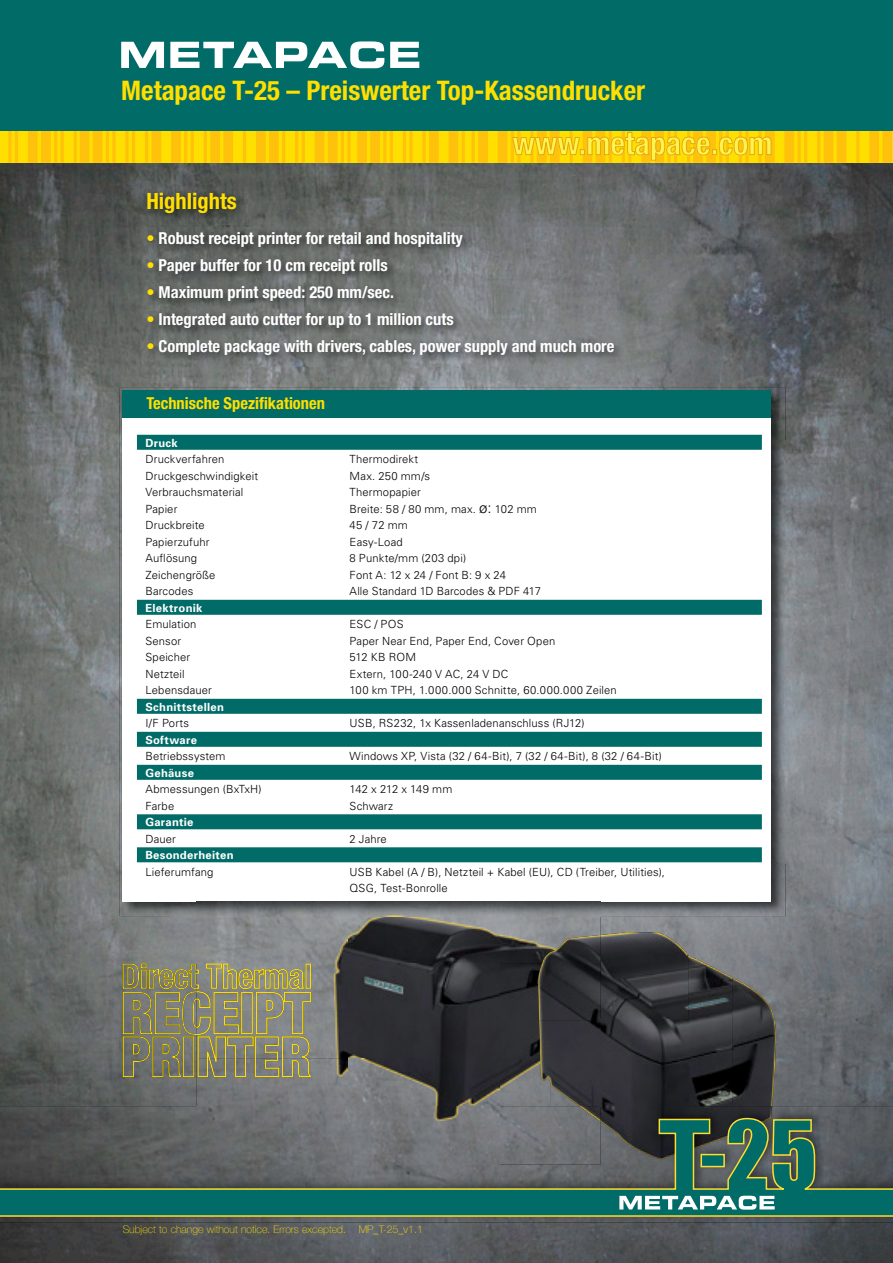
<style>
.page{position:relative;width:893px;height:1263px;background:#fff}
.page>*{position:absolute;margin:0;border:0;box-sizing:border-box;transform-origin:0 0}
.t1{font:700 condensed 31.95px "Helvetica Neue";color:#fff350}
.t2{font:700 condensed 27px "Helvetica Neue";color:#ffdf00}
.t3{font:700 condensed 22.5px "Helvetica Neue";color:#ffdf00}
.t4{font:700 condensed 16.5px "Helvetica Neue";color:#fff}
.t5{font:700 condensed 16.5px "Helvetica Neue";color:#ffdf00}
.t6{font:300 11.25px/16.5px "Univers LT Std";letter-spacing:.01em;color:#000}
.t7{font:700 11.25px "Univers";letter-spacing:.025em;color:#fff}
.t8{font:100 10.5px "Helvetica Neue LT Com";color:#ffdf00}
.s1{color:#ffdf00}
.s2{font-size:15px}
</style>
<div class="page">
<svg style="left:0;top:1222px;width:893px;height:41px;background:#4d5054"></svg>
<img style="left:0;top:163px;width:893px;height:1059px">
<svg style="left:869px;top:130px;width:23px;height:33px"></svg>
<hr style="left:15px;top:0;width:3px;height:163px;background:#ffc20c">
<hr style="left:8px;top:0;width:4px;height:163px;background:#ffc20c">
<div style="left:0;top:0;width:893px;height:130px;background:#006b67"></div>
<img style="left:120px;top:388px;width:50px;height:528px">
<img style="left:170px;top:901px;width:27px;height:15px">
<img style="left:170px;top:388px;width:615px;height:52px">
<img style="left:601px;top:864px;width:184px;height:52px">
<img style="left:771px;top:440px;width:14px;height:424px">
<div style="left:122px;top:390px;width:649px;height:511px;background:#fff"></div>
<div style="left:122px;top:390px;width:649px;height:28px;background:#006b67"></div>
<svg style="left:28px;top:41px;width:831px;height:122px"></svg>
<img style="left:143px;top:187px;width:105px;height:38px">
<div style="left:137px;top:435px;width:625px;height:15px;background:#006b67"></div>
<div style="left:137px;top:600px;width:625px;height:15px;background:#006b67"></div>
<div style="left:137px;top:699px;width:625px;height:15px;background:#006b67"></div>
<div style="left:137px;top:732px;width:625px;height:15px;background:#006b67"></div>
<div style="left:137px;top:765px;width:625px;height:15px;background:#006b67"></div>
<div style="left:137px;top:814px;width:625px;height:15px;background:#006b67"></div>
<div style="left:137px;top:847px;width:625px;height:15px;background:#006b67"></div>
<img style="left:143px;top:227px;width:482px;height:140px">
<svg style="left:123px;top:963px;width:74px;height:114px;background:#88845b"></svg>
<img style="left:197px;top:901px;width:404px;height:62px">
<img style="left:197px;top:963px;width:341px;height:143px">
<img style="left:206px;top:964px;width:105px;height:25px">
<img style="left:197px;top:991px;width:114px;height:86px">
<img style="left:601px;top:932px;width:87px;height:174px">
<img style="left:688px;top:955px;width:44px;height:151px">
<img style="left:732px;top:977px;width:44px;height:129px">
<img style="left:538px;top:935px;width:63px;height:171px">
<img style="left:197px;top:1106px;width:382px;height:10px">
<img style="left:601px;top:1106px;width:171px;height:10px">
<img style="left:579px;top:1106px;width:22px;height:10px">
<svg style="left:0;top:1116px;width:893px;height:101px;background:#486760"></svg>
<div style="left:700px;top:1154px;width:25px;height:13px;background:#006b67;border:2px solid #fddd2d"></div>
<svg style="left:619px;top:1196px;width:156px;height:13px"></svg>
<h2 class="t2" style="left:121px;top:74px;width:526px">Metapace T-25 – Preiswerter Top-Kassendrucker</h2>
<h1 class="t1" style="left:512px;top:124px;width:262px">www.metapace.com</h1>
<h3 class="t3" style="left:146px;top:187px;width:92px">Highlights</h3>
<h3 class="t4" style="left:146px;top:228px;width:318px"><span class="s1">•</span> Robust receipt printer for retail and hospitality</h3>
<h3 class="t4" style="left:146px;top:255px;width:243px"><span class="s1">•</span> Paper buffer for 10 cm receipt rolls</h3>
<h3 class="t4" style="left:146px;top:282px;width:249px"><span class="s1">•</span> Maximum print speed: 250 mm/sec.</h3>
<h3 class="t4" style="left:146px;top:309px;width:309px"><span class="s1">•</span> Integrated auto cutter for up to 1 million cuts</h3>
<h3 class="t4" style="left:146px;top:336px;width:469px"><span class="s1">•</span> Complete package with drivers, cables, power supply and much more</h3>
<h3 class="t5" style="left:146px;top:393px;width:180px">Technische Spezifikationen</h3>
<p class="t7" style="left:145px;top:436px;width:34px">Druck</p>
<p class="t6" style="left:145px;top:451px;width:80px">Druckverfahren</p>
<p class="t6" style="left:350px;top:451px;width:70px">Thermodirekt</p>
<p class="t6" style="left:145px;top:467px;width:114px">Druckgeschwindigkeit</p>
<p class="t6" style="left:350px;top:467px;width:82px">Max. 250 mm/s</p>
<p class="t6" style="left:145px;top:484px;width:100px">Verbrauchsmaterial</p>
<p class="t6" style="left:350px;top:484px;width:73px">Thermopapier</p>
<p class="t6" style="left:145px;top:500px;width:33px">Papier</p>
<p class="t6" style="left:350px;top:500px;width:189px">Breite: 58 / 80 mm, max. <span class="s2">ø:</span> 102 mm</p>
<p class="t6" style="left:145px;top:517px;width:61px">Druckbreite</p>
<p class="t6" style="left:350px;top:517px;width:60px">45 / 72 mm</p>
<p class="t6" style="left:145px;top:533px;width:66px">Papierzufuhr</p>
<p class="t6" style="left:350px;top:533px;width:55px">Easy-Load</p>
<p class="t6" style="left:145px;top:550px;width:53px">Auflösung</p>
<p class="t6" style="left:350px;top:550px;width:118px">8 Punkte/mm (203 dpi)</p>
<p class="t6" style="left:145px;top:566px;width:72px">Zeichengröße</p>
<p class="t6" style="left:350px;top:566px;width:158px">Font A: 12 x 24 / Font B: 9 x 24</p>
<p class="t6" style="left:145px;top:583px;width:49px">Barcodes</p>
<p class="t6" style="left:350px;top:583px;width:193px">Alle Standard 1D Barcodes &amp; PDF 417</p>
<p class="t7" style="left:145px;top:601px;width:59px">Elektronik</p>
<p class="t6" style="left:145px;top:616px;width:52px">Emulation</p>
<p class="t6" style="left:350px;top:616px;width:56px">ESC / POS</p>
<p class="t6" style="left:145px;top:632px;width:37px">Sensor</p>
<p class="t6" style="left:350px;top:632px;width:207px">Paper Near End, Paper End, Cover Open</p>
<p class="t6" style="left:145px;top:649px;width:46px">Speicher</p>
<p class="t6" style="left:350px;top:649px;width:68px">512 KB ROM</p>
<p class="t6" style="left:145px;top:666px;width:41px">Netzteil</p>
<p class="t6" style="left:350px;top:666px;width:160px">Extern, 100-240 V AC, 24 V DC</p>
<p class="t6" style="left:145px;top:682px;width:68px">Lebensdauer</p>
<p class="t6" style="left:350px;top:682px;width:269px">100 km TPH, 1.000.000 Schnitte, 60.000.000 Zeilen</p>
<p class="t7" style="left:145px;top:700px;width:80px">Schnittstellen</p>
<p class="t6" style="left:145px;top:715px;width:45px">I/F Ports</p>
<p class="t6" style="left:350px;top:715px;width:236px">USB, RS232, 1x Kassenladenanschluss (RJ12)</p>
<p class="t7" style="left:145px;top:733px;width:53px">Software</p>
<p class="t6" style="left:145px;top:748px;width:82px">Betriebssystem</p>
<p class="t6" style="left:350px;top:748px;width:314px">Windows XP, Vista (32 / 64-Bit), 7 (32 / 64-Bit), 8 (32 / 64-Bit)</p>
<p class="t7" style="left:145px;top:766px;width:50px">Gehäuse</p>
<p class="t6" style="left:145px;top:781px;width:118px">Abmessungen (BxTxH)</p>
<p class="t6" style="left:350px;top:781px;width:104px">142 x 212 x 149 mm</p>
<p class="t6" style="left:145px;top:798px;width:30px">Farbe</p>
<p class="t6" style="left:350px;top:798px;width:45px">Schwarz</p>
<p class="t7" style="left:145px;top:815px;width:50px">Garantie</p>
<p class="t6" style="left:145px;top:831px;width:32px">Dauer</p>
<p class="t6" style="left:350px;top:831px;width:39px">2 Jahre</p>
<p class="t7" style="left:145px;top:848px;width:90px">Besonderheiten</p>
<p class="t6" style="left:145px;top:864px;width:69px">Lieferumfang</p>
<p class="t6" style="left:350px;top:864px;width:317px">USB Kabel (A / B), Netzteil + Kabel (EU), CD (Treiber, Utilities),<br>QSG, Test-Bonrolle</p>
<p class="t8" style="left:123px;top:1223px;width:302px">Subject to change without notice. Errors excepted. MP_T-25_v1.1</p>
</div>
